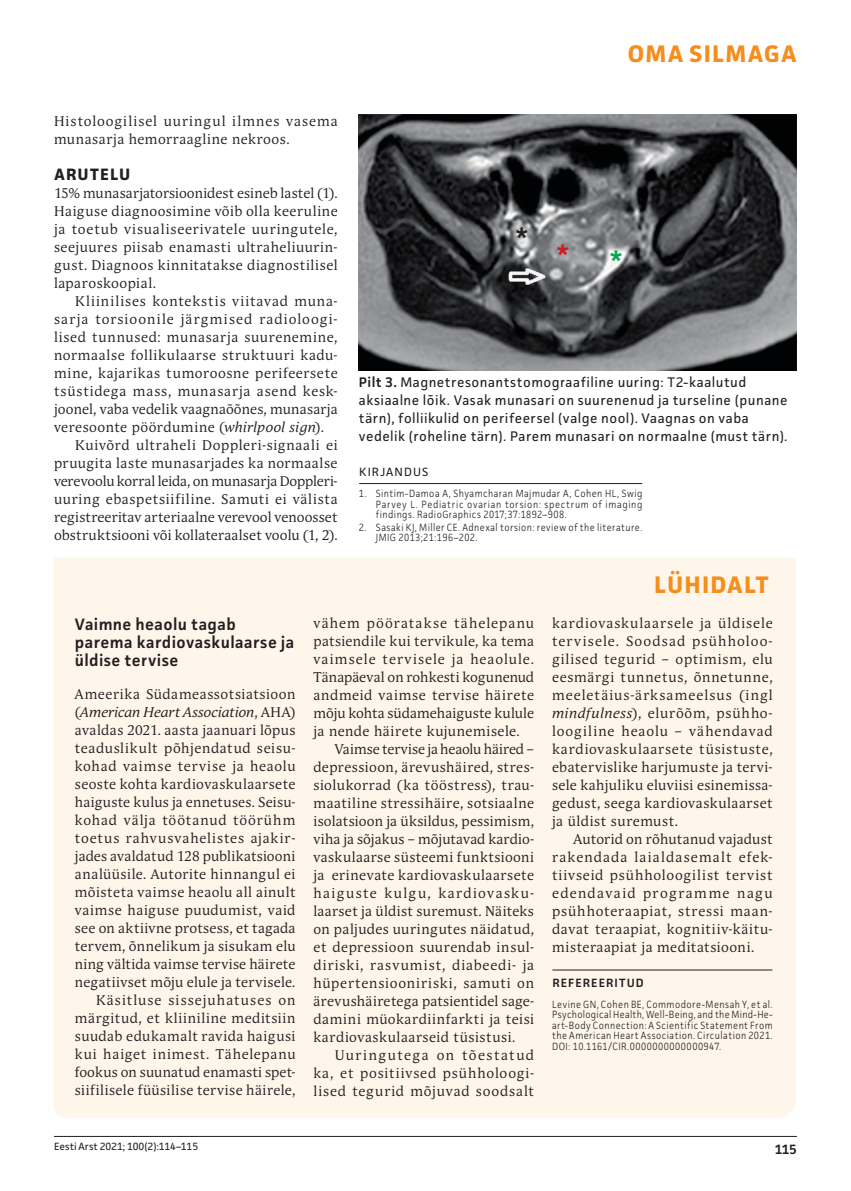
<style>
.page{position:relative;width:851px;height:1191px;background:#fff}
.page>*{position:absolute;margin:0;border:0;box-sizing:border-box;transform-origin:0 0}
.t1{font:600 27px "Facit";color:#d7171f}
.t2{font:600 27px "Facit";color:#231f20}
.t3{font:600 27px "Facit";color:#00a94d}
.t4{font:700 24px "Facit";letter-spacing:.055em;color:#f68e1e}
.t5{font:600 16.5px/18px "Facit";letter-spacing:.025em;color:#231f20}
.t6{font:700 16.5px "Facit";letter-spacing:.075em;color:#231f20}
.t7{font:13.95px/18px "Andulka Book Pro";letter-spacing:.045em;color:#231f20;text-align:justify}
.t8{font:13.95px/18px "Facit";letter-spacing:.035em;color:#231f20}
.t9{font:13.95px "Andulka Book Pro";letter-spacing:.015em;color:#231f20}
.t10{font:13.95px "Andulka Book Pro";letter-spacing:.01em;color:#231f20}
.t11{font:13.95px "Andulka Book Pro";color:#231f20}
.t12{font:13.95px "Andulka Book Pro";letter-spacing:.08em;color:#231f20}
.t13{font:13.95px "Andulka Book Pro";letter-spacing:.07em;color:#231f20}
.t14{font:600 13.5px "Facit";color:#231f20}
.t15{font:600 12px "Facit";letter-spacing:.09em;color:#231f20}
.t16{font:12px "Facit";letter-spacing:.09em;color:#231f20}
.t17{font:300 10.5px/10.5px "Facit";letter-spacing:.045em;color:#231f20;text-align:justify;scale:.9 1}
.t18{font:10.5px "Facit";letter-spacing:-.005em;color:#231f20}
.s1{font-style:italic}
.s2{font-weight:600}
</style>
<div class="page">
<hr style="left:54px;top:1136px;width:742px;height:1px;background:#231f20">
<img style="left:359px;top:115px;width:437px;height:255px">
<hr style="left:359px;top:483px;width:283px;height:1px;background:#231f20">
<div style="left:54px;top:558px;width:741px;height:560px;background:#fef6eb"></div>
<hr style="left:552px;top:969px;width:220px;height:1px;background:#231f20">
<p class="t7" style="left:54px;top:112px;width:285px">Histoloogilisel uuringul ilmnes vasema munasarja hemorraagline nekroos.</p>
<p class="t6" style="left:54px;top:164px;width:77px">ARUTELU</p>
<p class="t7" style="left:54px;top:184px;width:285px">15% munasarjatorsioonidest esineb lastel (1).<br>Haiguse diagnoosimine võib olla keeruline ja toetub visualiseerivatele uuringutele, seejuures piisab enamasti ultraheliuurin&shy;gust. Diagnoos kinnitatakse diagnostilisel laparoskoopial.</p>
<p class="t13" style="left:75px;top:293px;width:264px">Kliinilises kontekstis viitavad muna-</p>
<p class="t12" style="left:54px;top:311px;width:285px">sarja torsioonile järgmised radioloogi-</p>
<p class="t7" style="left:54px;top:328px;width:285px">lised tunnused: munasarja suurenemine,</p>
<p class="t7" style="left:54px;top:346px;width:285px">normaalse follikulaarse struktuuri kadu-</p>
<p class="t7" style="left:54px;top:364px;width:285px">mine, kajarikas tumoroosne perifeersete</p>
<p class="t7" style="left:54px;top:382px;width:285px">tsüstidega mass, munasarja asend kesk-</p>
<p class="t9" style="left:54px;top:401px;width:285px">joonel, vaba vedelik vaagnaõõnes, munasarja</p>
<p class="t7" style="left:54px;top:418px;width:271px">veresoonte pöördumine (<span class="s1">whirlpool sign</span>).</p>
<p class="t7" style="left:75px;top:436px;width:264px">Kuivõrd ultraheli Doppleri-signaali ei</p>
<p class="t7" style="left:54px;top:454px;width:285px">pruugita laste munasarjades ka normaalse</p>
<p class="t11" style="left:54px;top:472px;width:285px">verevoolu korral leida, on munasarja Doppleri-</p>
<p class="t7" style="left:54px;top:490px;width:285px">uuring ebaspetsiifiline. Samuti ei välista</p>
<p class="t10" style="left:54px;top:509px;width:285px">registreeritav arteriaalne verevool venoosset</p>
<p class="t9" style="left:54px;top:527px;width:285px">obstruktsiooni või kollateraalset voolu (1, 2).</p>
<h2 class="t4" style="left:627px;top:39px;width:170px">OMA SILMAGA</h2>
<h1 class="t2" style="left:514px;top:222px;width:15px">*</h1>
<h1 class="t1" style="left:556px;top:239px;width:15px">*</h1>
<h1 class="t3" style="left:609px;top:245px;width:15px">*</h1>
<p class="t8" style="left:359px;top:373px;width:430px"><span class="s2">Pilt 3.</span> Magnetresonantstomograafiline uuring: T2-kaalutud aksiaalne lõik. Vasak munasari on suurenenud ja turseline (punane tärn), folliikulid on perifeersel (valge nool). Vaagnas on vaba vedelik (roheline tärn). Parem munasari on normaalne (must tärn).</p>
<p class="t16" style="left:359px;top:464px;width:71px">KIRJANDUS</p>
<p class="t17" style="left:376px;top:488px;width:297px;text-indent:-17px">1. Sintim-Damoa A, Shyamcharan Majmudar A, Cohen HL, Swig Parvey L. Pediatric ovarian torsion: spectrum of imaging findings. RadioGraphics 2017;37:1892–908.</p>
<p class="t17" style="left:376px;top:522px;width:297px;text-indent:-17px">2. Sasaki KJ, Miller CE. Adnexal torsion: review of the literature.<br>JMIG 2013;21:196–202.</p>
<h2 class="t4" style="left:654px;top:569px;width:116px">LÜHIDALT</h2>
<p class="t5" style="left:75px;top:615px;width:221px">Vaimne heaolu tagab parema kardiovaskulaarse ja üldise tervise</p>
<p class="t7" style="left:75px;top:685px;width:222px;text-align:right">Ameerika Südameassotsiatsioon (<span class="s1">American Heart Association</span>, AHA) avaldas 2021. aasta jaanuari lõpus teaduslikult põhjendatud seisu&shy;kohad vaimse tervise ja heaolu seoste kohta kardiovaskulaarsete haiguste kulus ja ennetuses. Seisu&shy;kohad välja töötanud töörühm toetus rahvusvahelistes ajakir&shy;jades avaldatud 128 publikatsiooni analüüsile. Autorite hinnangul ei mõisteta vaimse heaolu all ainult vaimse haiguse puudumist, vaid see on aktiivne protsess, et tagada tervem, õnnelikum ja sisukam elu ning vältida vaimse tervise häirete negatiivset mõju elule ja tervisele.<br>Käsitluse sissejuhatuses on märgitud, et kliiniline meditsiin suudab edukamalt ravida haigusi kui haiget inimest. Tähelepanu fookus on suunatud enamasti spet&shy;siifilisele füüsilise tervise häirele,</p>
<p class="t7" style="left:313px;top:614px;width:222px">vähem pööratakse tähelepanu patsiendile kui tervikule, ka tema vaimsele tervisele ja heaolule.<br>Tänapäeval on rohkesti kogunenud andmeid vaimse tervise häirete mõju kohta südamehaiguste kulule ja nende häirete kujunemisele.</p>
<p class="t7" style="left:313px;top:740px;width:222px;text-indent:21px">Vaimse tervise ja heaolu häired – depressioon, ärevushäired, stres&shy;siolukorrad (ka tööstress), trau&shy;maatiline stressihäire, sotsiaalne isolatsioon ja üksildus, pessimism, viha ja sõjakus – mõjutavad kardio&shy;vaskulaarse süsteemi funktsiooni ja erinevate kardiovaskulaarsete haiguste kulgu, kardiovasku&shy;laarset ja üldist suremust. Näiteks on paljudes uuringutes näidatud, et depressioon suurendab insul&shy;diriski, rasvumist, diabeedi- ja hüpertensiooniriski, samuti on ärevushäiretega patsientidel sage&shy;damini müokardiinfarkti ja teisi kardiovaskulaarseid tüsistusi.</p>
<p class="t7" style="left:313px;top:1046px;width:222px;text-indent:21px">Uuringutega on tõestatud ka, et positiivsed psühholoogi&shy;lised tegurid mõjuvad soodsalt</p>
<p class="t7" style="left:552px;top:614px;width:222px">kardiovaskulaarsele ja üldisele tervisele. Soodsad psühholoo&shy;gilised tegurid – optimism, elu eesmärgi tunnetus, õnnetunne, meeletäius-ärksameelsus (ingl <span class="s1">mindfulness</span>), elurõõm, psühho&shy;loogiline heaolu – vähendavad kardiovaskulaarsete tüsistuste, ebatervislike harjumuste ja tervi&shy;sele kahjuliku eluviisi esinemissa&shy;gedust, seega kardiovaskulaarset ja üldist suremust.</p>
<p class="t7" style="left:552px;top:830px;width:222px;text-indent:21px">Autorid on rõhutanud vajadust rakendada laialdasemalt efek&shy;tiivseid psühholoogilist tervist edendavaid programme nagu psühhoteraapiat, stressi maan&shy;davat teraapiat, kognitiiv-käitu&shy;misteraapiat ja meditatsiooni.</p>
<p class="t15" style="left:552px;top:975px;width:93px">REFEREERITUD</p>
<p class="t17" style="left:552px;top:998px;width:246px">Levine GN, Cohen BE, Commodore-Mensah Y, et al.<br>Psychological Health, Well-Being, and the Mind-He&shy;art-Body Connection: A Scientific Statement From the American Heart Association. Circulation 2021.<br>DOI: 10.1161/CIR.0000000000000947.</p>
<p class="t18" style="left:54px;top:1139px;width:146px">Eesti Arst 2021; 100(2):114–115</p>
<p class="t14" style="left:774px;top:1140px;width:24px">115</p>
</div>
